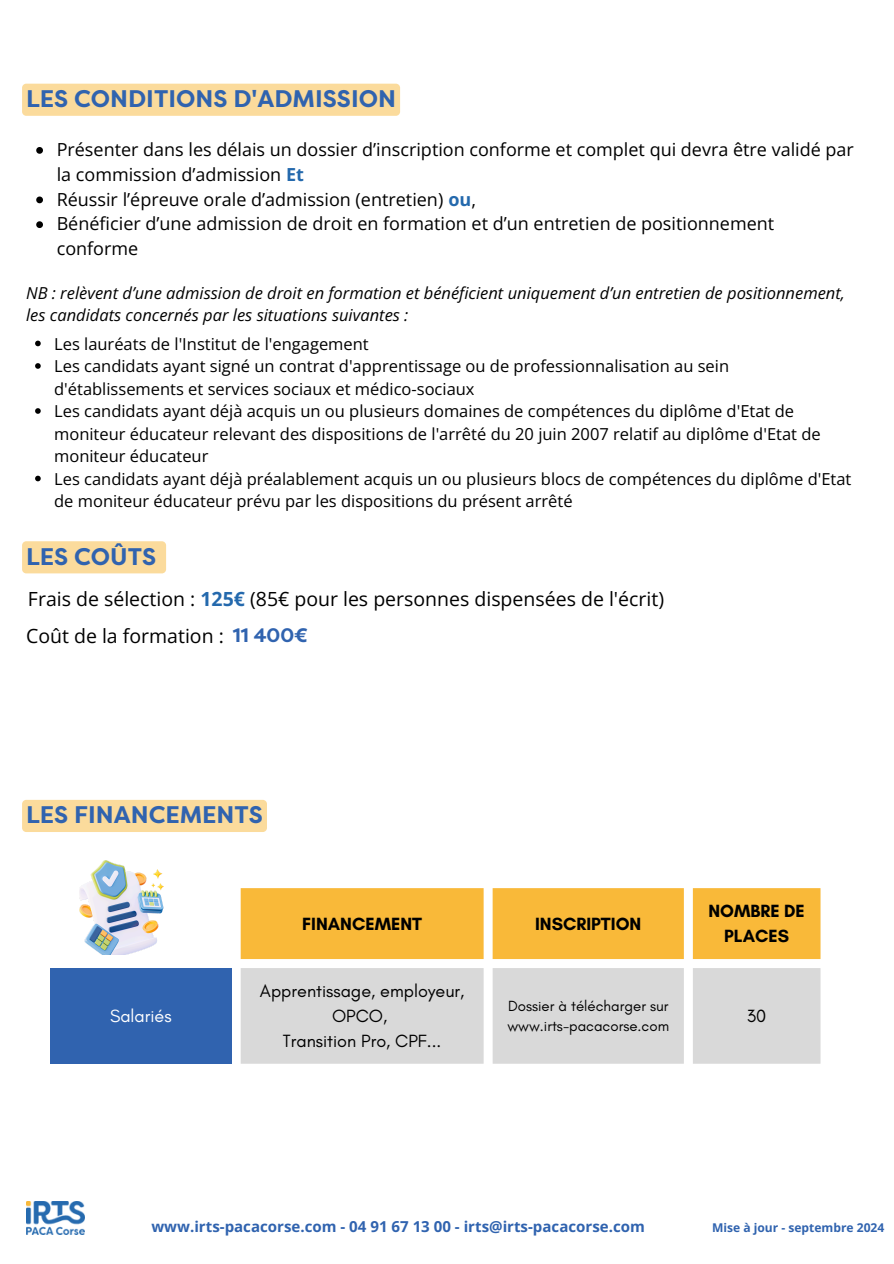
<style>
.page{position:relative;width:894px;height:1264px;background:#fff}
.page>*{position:absolute;margin:0;border:0;box-sizing:border-box;transform-origin:0 0}
.t1{font:700 24px "Filson Pro";color:#3063af}
.t2{font:19.5px "Open Sans";color:#000}
.t3{font:700 19.5px "Filson Pro";color:#3063af}
.t4{font:18px/24.8px "Open Sans";color:#000}
.t5{font:18px/24.8px "Glacial Indifference";color:#000;text-align:center}
.t6{font:700 18px/24.8px "Glacial Indifference";color:#000;text-align:center}
.t7{font:18px "Glacial Indifference";color:#fff}
.t8{font:16.5px/22.5px "Open Sans";color:#000}
.t9{font:italic 16.5px/22.5px "Open Sans";color:#000}
.t10{font:700 15px "Open Sans";color:#3063af}
.t11{font:15px/20.2px "Glacial Indifference";color:#000}
.t12{font:700 12px "Open Sans";color:#3063af}
.s1{font-weight:700;color:#2469ad}
</style>
<div class="page">
<div style="left:22px;top:84px;width:378px;height:32px;background:#fbdb9c;border-radius:4px"></div>
<div style="left:22px;top:799px;width:245px;height:33px;background:#fbdb9c;border-radius:4px"></div>
<img style="left:79px;top:860px;width:85px;height:94px">
<img style="left:26px;top:1201px;width:59px;height:33px">
<div style="left:240px;top:888px;width:580px;height:71px;background:#f9b939"></div>
<div style="left:50px;top:968px;width:181px;height:95px;background:#3063af"></div>
<div style="left:240px;top:968px;width:580px;height:95px;background:#d9d9d9"></div>
<svg style="left:36px;top:147px;width:7px;height:7px"></svg>
<svg style="left:36px;top:196px;width:7px;height:7px"></svg>
<svg style="left:36px;top:221px;width:7px;height:7px"></svg>
<div style="left:22px;top:541px;width:144px;height:32px;background:#fbdb9c;border-radius:4px"></div>
<svg style="left:35px;top:340px;width:6px;height:6px"></svg>
<svg style="left:35px;top:363px;width:6px;height:6px"></svg>
<svg style="left:35px;top:408px;width:6px;height:6px"></svg>
<svg style="left:35px;top:475px;width:6px;height:6px"></svg>
<h1 class="t1" style="left:26px;top:85px;width:371px">LES CONDITIONS D'ADMISSION</h1>
<p class="t4" style="left:57px;top:137px;width:798px">Présenter dans les délais un dossier d’inscription conforme et complet qui devra être validé par la commission d’admission <span class="s1">Et</span></p>
<p class="t4" style="left:57px;top:186px;width:421px">Réussir l’épreuve orale d’admission (entretien) <span class="s1">ou</span>,</p>
<p class="t4" style="left:57px;top:211px;width:718px">Bénéficier d’une admission de droit en formation et d’un entretien de positionnement conforme</p>
<p class="t9" style="left:26px;top:281px;width:820px">NB : relèvent d’une admission de droit en formation et bénéficient uniquement d’un entretien de positionnement, les candidats concernés par les situations suivantes :</p>
<p class="t8" style="left:54px;top:332px;width:316px">Les lauréats de l'Institut de l'engagement</p>
<p class="t8" style="left:54px;top:354px;width:676px">Les candidats ayant signé un contrat d'apprentissage ou de professionnalisation au sein d'établissements et services sociaux et médico-sociaux</p>
<p class="t8" style="left:54px;top:399px;width:767px">Les candidats ayant déjà acquis un ou plusieurs domaines de compétences du diplôme d'Etat de moniteur éducateur relevant des dispositions de l'arrêté du 20 juin 2007 relatif au diplôme d'Etat de moniteur éducateur</p>
<h4 class="t8" style="left:54px;top:467px;width:798px">Les candidats ayant déjà préalablement acquis un ou plusieurs blocs de compétences du diplôme d'Etat de moniteur éducateur prévu par les dispositions du présent arrêté</h4>
<p class="t1" style="left:26px;top:542px;width:131px">LES COÛTS</p>
<p class="t2" style="left:28px;top:585px;width:637px">Frais de sélection : <span class="s1">125€</span> (85€ pour les personnes dispensées de l'écrit)</p>
<p class="t2" style="left:26px;top:622px;width:199px">Coût de la formation :</p>
<p class="t3" style="left:233px;top:624px;width:76px">11 400€</p>
<p class="t1" style="left:26px;top:801px;width:238px">LES FINANCEMENTS</p>
<p class="t6" style="left:302px;top:911px;width:121px">FINANCEMENT</p>
<p class="t6" style="left:535px;top:911px;width:108px">INSCRIPTION</p>
<p class="t6" style="left:708px;top:898px;width:98px">NOMBRE DE<br>PLACES</p>
<h1 class="t7" style="left:110px;top:1004px;width:63px">Salariés</h1>
<h3 class="t5" style="left:260px;top:978px;width:206px">Apprentissage, employeur,<br>OPCO,</h3>
<h3 class="t5" style="left:283px;top:1028px;width:160px">Transition Pro, CPF...</h3>
<h2 class="t11" style="left:507px;top:995px;width:163px">Dossier à télécharger sur www.irts-pacacorse.com</h2>
<h1 class="t5" style="left:746px;top:1003px;width:21px">30</h1>
<p class="t10" style="left:151px;top:1215px;width:495px">www.irts-pacacorse.com - 04 91 67 13 00 - irts@irts-pacacorse.com</p>
<p class="t12" style="left:711px;top:1219px;width:174px">Mise à jour - septembre 2024</p>
</div>
